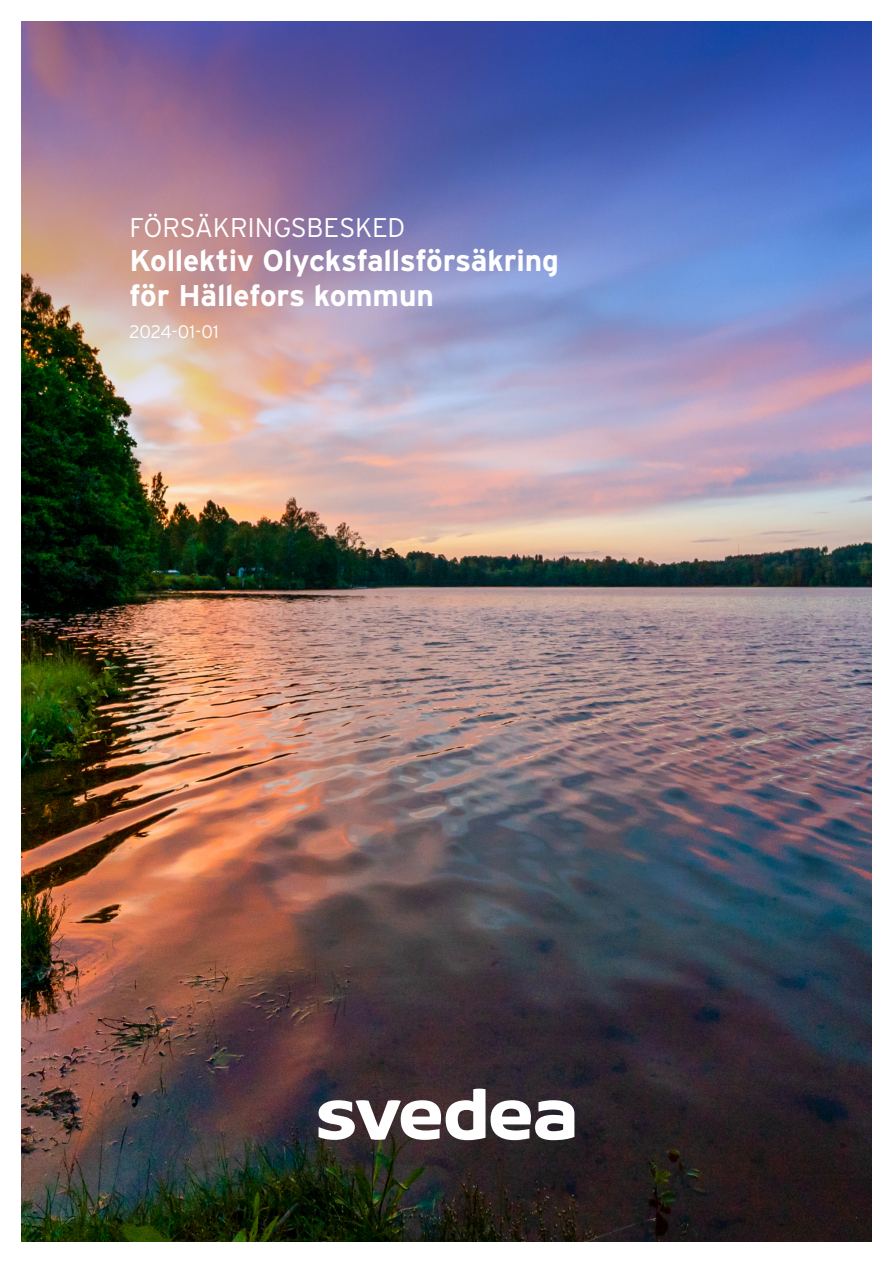
<style>
.page{position:relative;width:893px;height:1263px;background:#fff}
.page>*{position:absolute;margin:0;border:0;box-sizing:border-box;transform-origin:0 0}
.t1{font:700 30px/34.5px "Interstate";letter-spacing:-.01em;color:#fff}
.t2{font:300 27px "Interstate";letter-spacing:-.01em;color:#fff}
.Rubrik_1{font:300 18px "Interstate";letter-spacing:-.015em;color:#fff}
</style>
<div class="page">
<img style="left:21px;top:21px;width:851px;height:1221px">
<svg style="left:491px;top:1100px;width:83px;height:40px"></svg>
<svg style="left:319px;top:1089px;width:166px;height:51px"></svg>
<p class="t2" style="left:130px;top:212px;width:277px">FÖRSÄKRINGSBESKED</p>
<p class="t1" style="left:130px;top:243px;width:431px">Kollektiv Olycksfallsförsäkring för Hällefors kommun</p>
<p class="Rubrik_1" style="left:130px;top:321px;width:91px">2024-01-01</p>
</div>
